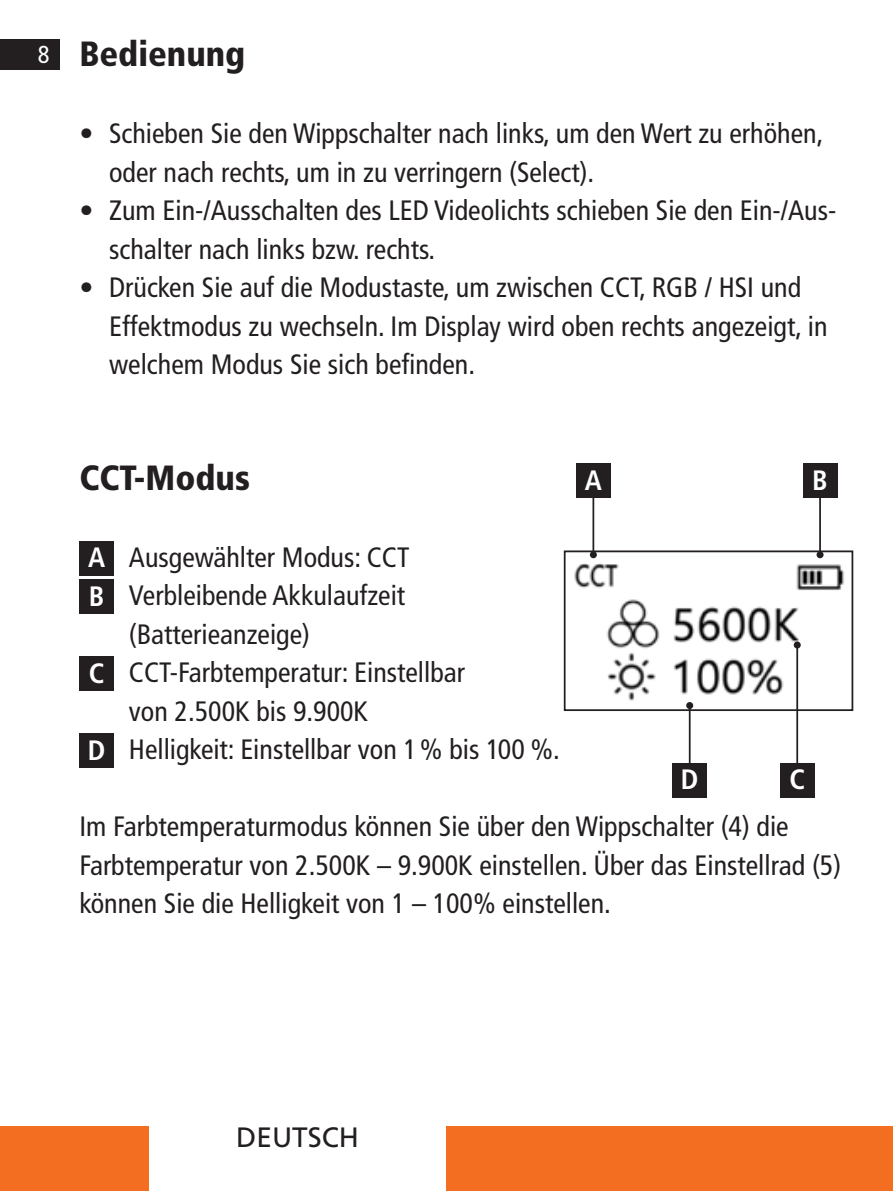
<style>
.page{position:relative;width:893px;height:1191px;background:#fff}
.page>*{position:absolute;margin:0;border:0;box-sizing:border-box;transform-origin:0 0}
.t1{font:900 condensed 35px "Frutiger LT Pro";color:#231f20}
.t2{font:condensed 28px/38.5px "Frutiger LT Pro";color:#231f20}
.t3{font:700 condensed 28px "Frutiger LT Pro";color:#fff}
.t4{font:28px "Frutiger LT Pro";color:#231f20}
.t5{font:condensed 24.5px "Frutiger LT Pro";color:#fff}
</style>
<div class="page">
<div style="left:0;top:1126px;width:149px;height:65px;background:#f36e21"></div>
<div style="left:446px;top:1126px;width:447px;height:65px;background:#f36e21"></div>
<div style="left:0;top:40px;width:60px;height:30px;background:#231f20"></div>
<div style="left:79px;top:540px;width:35px;height:35px;background:#231f20"></div>
<div style="left:79px;top:579px;width:35px;height:35px;background:#231f20"></div>
<div style="left:79px;top:656px;width:35px;height:35px;background:#231f20"></div>
<div style="left:79px;top:733px;width:35px;height:35px;background:#231f20"></div>
<img style="left:574px;top:553px;width:270px;height:155px">
<div style="left:564px;top:550px;width:289px;height:161px;border:2px solid #231f20"></div>
<div style="left:576px;top:463px;width:35px;height:35px;background:#231f20"></div>
<div style="left:803px;top:463px;width:34px;height:35px;background:#231f20"></div>
<hr style="left:592px;top:494px;width:2px;height:61px;background:#231f20">
<div style="left:590px;top:551px;width:7px;height:7px;background:#231f20;border-radius:50%"></div>
<hr style="left:819px;top:494px;width:2px;height:61px;background:#231f20">
<div style="left:816px;top:551px;width:7px;height:7px;background:#231f20;border-radius:50%"></div>
<hr style="left:689px;top:705px;width:2px;height:61px;background:#231f20">
<div style="left:686px;top:702px;width:7px;height:7px;background:#231f20;border-radius:50%"></div>
<hr style="left:796px;top:645px;width:2px;height:121px;background:#231f20">
<div style="left:794px;top:641px;width:7px;height:7px;background:#231f20;border-radius:50%"></div>
<div style="left:672px;top:763px;width:35px;height:34px;background:#231f20"></div>
<div style="left:780px;top:763px;width:35px;height:34px;background:#231f20"></div>
<p class="t5" style="left:38px;top:40px;width:13px">8</p>
<p class="t1" style="left:79px;top:33px;width:167px">Bedienung</p>
<p class="t2" style="left:109px;top:114px;width:716px;text-indent:-30px">• Schieben Sie den Wippschalter nach links, um den Wert zu erhöhen, oder nach rechts, um in zu verringern (Select).</p>
<p class="t2" style="left:109px;top:191px;width:729px;text-indent:-30px">• Zum Ein-/Ausschalten des LED Videolichts schieben Sie den Ein-/Aus&shy;schalter nach links bzw. rechts.</p>
<p class="t2" style="left:109px;top:268px;width:720px;text-indent:-30px">• Drücken Sie auf die Modustaste, um zwischen CCT, RGB / HSI und<br>Effektmodus zu wechseln. Im Display wird oben rechts angezeigt, in welchem Modus Sie sich befinden.</p>
<p class="t1" style="left:79px;top:456px;width:172px">CCT-Modus</p>
<p class="t3" style="left:88px;top:541px;width:19px">A</p>
<p class="t3" style="left:89px;top:579px;width:17px">B</p>
<p class="t3" style="left:89px;top:656px;width:17px">C</p>
<p class="t3" style="left:88px;top:733px;width:19px">D</p>
<p class="t2" style="left:129px;top:538px;width:282px">Ausgewählter Modus: CCT</p>
<p class="t2" style="left:129px;top:576px;width:278px">Verbleibende Akkulaufzeit (Batterieanzeige)</p>
<p class="t2" style="left:129px;top:653px;width:338px">CCT-Farbtemperatur: Einstellbar von 2.500K bis 9.900K</p>
<p class="t2" style="left:129px;top:730px;width:428px">Helligkeit: Einstellbar von 1% bis 100 %.</p>
<p class="t3" style="left:585px;top:463px;width:19px">A</p>
<p class="t3" style="left:812px;top:463px;width:17px">B</p>
<p class="t3" style="left:681px;top:763px;width:19px">D</p>
<p class="t3" style="left:789px;top:763px;width:17px">C</p>
<p class="t2" style="left:79px;top:807px;width:763px">Im Farbtemperaturmodus können Sie über den Wippschalter (4) die<br>Farbtemperatur von 2.500K – 9.900K einstellen. Über das Einstellrad (5) können Sie die Helligkeit von 1 – 100% einstellen.</p>
<p class="t4" style="left:236px;top:1121px;width:124px">DEUTSCH</p>
</div>
